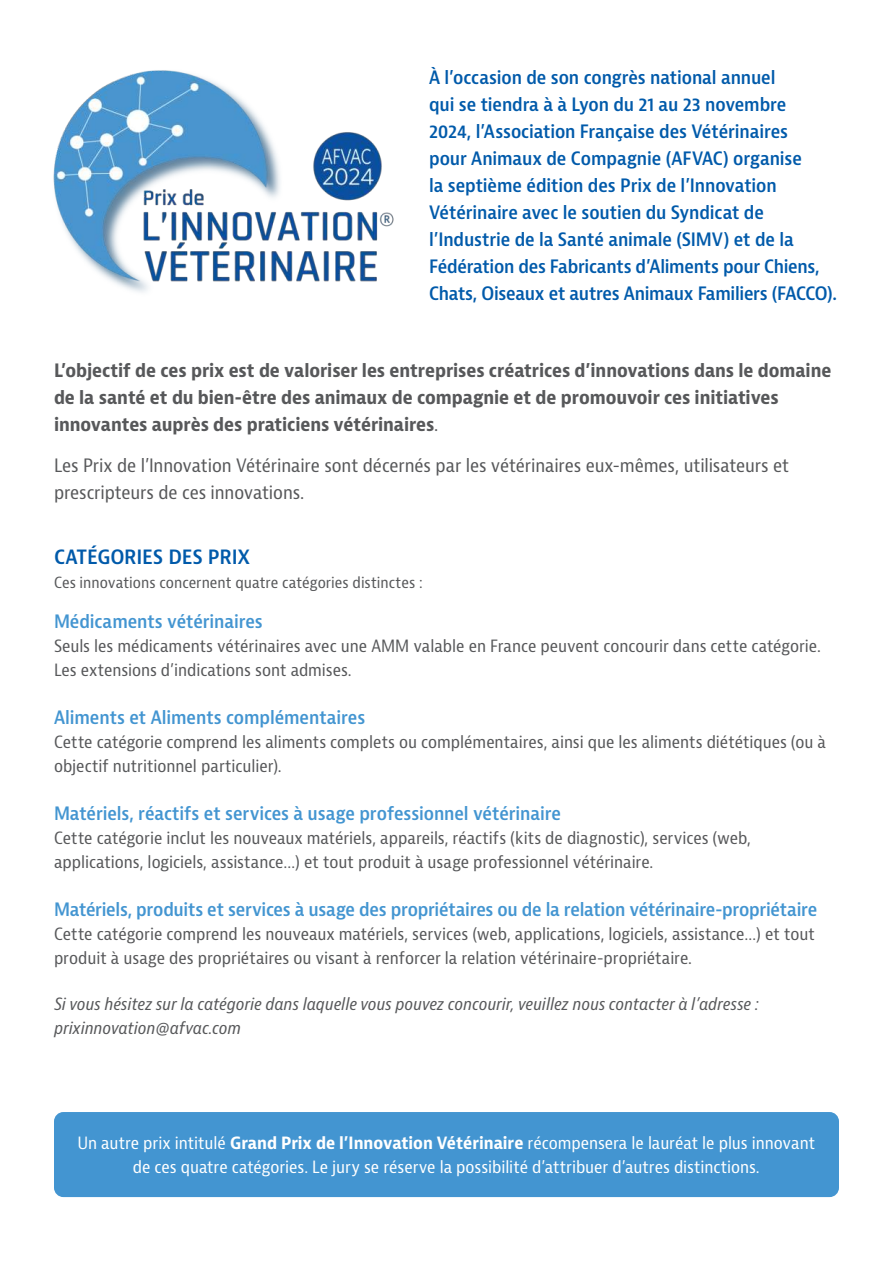
<style>
.page{position:relative;width:893px;height:1263px;background:#fff}
.page>*{position:absolute;margin:0;border:0;box-sizing:border-box;transform-origin:0 0}
.t1{font:600 condensed 21px "Bernina Sans";letter-spacing:-.01em;color:#005aaa}
.t2{font:600 condensed 18px/27px "Bernina Sans";letter-spacing:-.01em;color:#005aaa}
.t3{font:600 condensed 18px "Bernina Sans";letter-spacing:-.01em;color:#4395d1}
.t4{font:700 condensed 18px/27px "Bernina Sans";letter-spacing:-.005em;color:#57585a}
.t5{font:condensed 18px/27px "Bernina Sans";letter-spacing:-.005em;color:#57585a}
.t6{font:condensed 16.5px/24px "Bernina Sans";color:#57585a}
.t7{font:condensed 16.5px/24px "Bernina Sans";letter-spacing:-.005em;color:#fff;text-align:center}
.t8{font:italic condensed 16.5px/24px "Bernina Sans";color:#57585a}
.t9{font:condensed 15px "Bernina Sans";color:#57585a}
.s1{font-weight:400}
.s2{font-weight:700}
</style>
<div class="page">
<img style="left:53px;top:70px;width:341px;height:222px">
<div style="left:54px;top:1112px;width:785px;height:85px;background:#4395d1;border-radius:9px"></div>
<p class="t2" style="left:429px;top:64px;width:409px">À l’occasion de son congrès national annuel<br>qui se tiendra à à Lyon du 21 au 23 novembre<br>2024, l’Association Française des Vétérinaires<br>pour Animaux de Compagnie (AFVAC) organise<br>la septième édition des Prix de l’Innovation Vétérinaire avec le soutien du Syndicat de l’Industrie de la Santé animale (SIMV) et de la Fédération des Fabricants d’Aliments pour Chiens, Chats, Oiseaux et autres Animaux Familiers (FACCO).</p>
<p class="t4" style="left:54px;top:358px;width:779px">L’objectif de ces prix est de valoriser les entreprises créatrices d’innovations dans le domaine de la santé et du bien-être des animaux de compagnie et de promouvoir ces initiatives innovantes auprès des praticiens vétérinaires<span class="s1">.</span></p>
<p class="t5" style="left:54px;top:453px;width:737px">Les Prix de l’Innovation Vétérinaire sont décernés par les vétérinaires eux-mêmes, utilisateurs et prescripteurs de ces innovations.</p>
<p class="t1" style="left:54px;top:544px;width:198px">CATÉGORIES DES PRIX</p>
<p class="t9" style="left:54px;top:576px;width:370px">Ces innovations concernent quatre catégories distinctes :</p>
<p class="t3" style="left:54px;top:611px;width:210px">Médicaments vétérinaires</p>
<p class="t6" style="left:54px;top:635px;width:768px">Seuls les médicaments vétérinaires avec une AMM valable en France peuvent concourir dans cette catégorie.<br>Les extensions d’indications sont admises.</p>
<p class="t3" style="left:54px;top:707px;width:313px">Aliments et Aliments complémentaires</p>
<p class="t6" style="left:54px;top:731px;width:773px">Cette catégorie comprend les aliments complets ou complémentaires, ainsi que les aliments diététiques (ou à objectif nutritionnel particulier).</p>
<p class="t3" style="left:54px;top:803px;width:508px">Matériels, réactifs et services à usage professionnel vétérinaire</p>
<p class="t6" style="left:54px;top:827px;width:698px">Cette catégorie inclut les nouveaux matériels, appareils, réactifs (kits de diagnostic), services (web, applications, logiciels, assistance…) et tout produit à usage professionnel vétérinaire.</p>
<p class="t3" style="left:54px;top:899px;width:765px">Matériels, produits et services à usage des propriétaires ou de la relation vétérinaire-propriétaire</p>
<p class="t6" style="left:54px;top:923px;width:762px">Cette catégorie comprend les nouveaux matériels, services (web, applications, logiciels, assistance…) et tout produit à usage des propriétaires ou visant à renforcer la relation vétérinaire-propriétaire.</p>
<p class="t8" style="left:54px;top:993px;width:706px">Si vous hésitez sur la catégorie dans laquelle vous pouvez concourir, veuillez nous contacter à l’adresse : prixinnovation@afvac.com</p>
<p class="t7" style="left:77px;top:1132px;width:739px">Un autre prix intitulé <span class="s2">Grand Prix de l’Innovation Vétérinaire</span> récompensera le lauréat le plus innovant de ces quatre catégories. Le jury se réserve la possibilité d’attribuer d’autres distinctions.</p>
</div>
